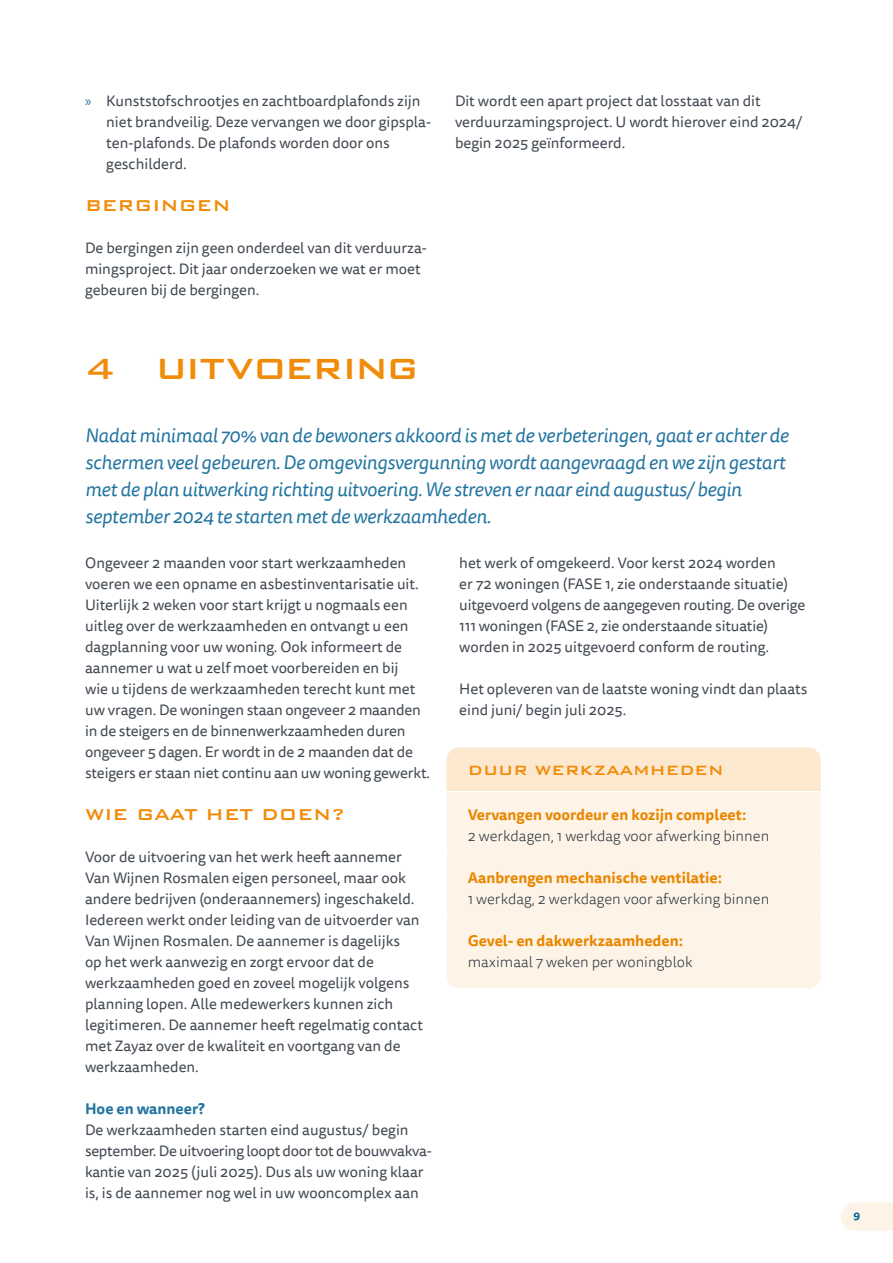
<style>
.page{position:relative;width:893px;height:1263px;background:#fff}
.page>*{position:absolute;margin:0;border:0;box-sizing:border-box;transform-origin:0 0}
.H1-26_26{font:500 39px "Bank Gothic BT";letter-spacing:-.045em;color:#f08c0a}
.H2-14_14_-_2col{font:500 21px "Bank Gothic BT";color:#f08c0a}
.Inleiding{font:italic 19.5px/27px "Tisa Sans Pro";letter-spacing:-.01em;color:#2274a0}
.Kaderkop{font:500 18px "Bank Gothic BT";color:#f08c0a}
.Broodtekst-10_13_-_2col{font:15px/21px "Tisa Sans Pro";color:#424952}
.Kadertekst{font:300 15px/21px "Tisa Sans Pro";color:#2d353f}
.H3-10_12_-_2col{font:700 15px "Tisa Sans Pro";color:#2274a0}
.t1{font:700 11.25px "Tisa Sans Pro";color:#0a6496}
.s1{font-family:"Myriad Pro";color:#2274a0}
.s2{font-weight:700;color:#e98600}
</style>
<div class="page">
<svg style="left:446px;top:747px;width:375px;height:241px;background:#fcf1e2"></svg>
<svg style="left:841px;top:1202px;width:52px;height:29px;background:#fdf4e8"></svg>
<p class="Broodtekst-10_13_-_2col" style="left:106px;top:91px;width:326px;text-indent:-21px"><span class="s1">»</span> Kunststofschrootjes en zachtboardplafonds zijn niet brandveilig. Deze vervangen we door gipspla&shy;ten-plafonds. De plafonds worden door ons geschilderd.</p>
<p class="H2-14_14_-_2col" style="left:85px;top:194px;width:147px">BERGINGEN</p>
<p class="Broodtekst-10_13_-_2col" style="left:85px;top:238px;width:343px">De bergingen zijn geen onderdeel van dit verduurza&shy;mingsproject. Dit jaar onderzoeken we wat er moet gebeuren bij de bergingen.</p>
<p class="H1-26_26" style="left:85px;top:347px;width:336px">4 UITVOERING</p>
<p class="Broodtekst-10_13_-_2col" style="left:455px;top:91px;width:349px">Dit wordt een apart project dat losstaat van dit verduurzamingsproject. U wordt hierover eind 2024/ begin 2025 geïnformeerd.</p>
<p class="Inleiding" style="left:85px;top:422px;width:705px">Nadat minimaal 70% van de bewoners akkoord is met de verbeteringen, gaat er achter de schermen veel gebeuren. De omgevingsvergunning wordt aangevraagd en we zijn gestart met de plan uitwerking richting uitvoering. We streven er naar eind augustus/ begin september 2024 te starten met de werkzaamheden.</p>
<p class="Broodtekst-10_13_-_2col" style="left:85px;top:553px;width:347px">Ongeveer 2 maanden voor start werkzaamheden voeren we een opname en asbestinventarisatie uit.<br>Uiterlijk 2 weken voor start krijgt u nogmaals een uitleg over de werkzaamheden en ontvangt u een dagplanning voor uw woning. Ook informeert de aannemer u wat u zelf moet voorbereiden en bij<br>wie u tijdens de werkzaamheden terecht kunt met uw vragen. De woningen staan ongeveer 2 maanden in de steigers en de binnenwerkzaamheden duren ongeveer 5 dagen. Er wordt in de 2 maanden dat de steigers er staan niet continu aan uw woning gewerkt.</p>
<p class="H2-14_14_-_2col" style="left:85px;top:803px;width:262px">WIE GAAT HET DOEN?</p>
<p class="Broodtekst-10_13_-_2col" style="left:85px;top:847px;width:340px">Voor de uitvoering van het werk heeft aannemer Van Wijnen Rosmalen eigen personeel, maar ook andere bedrijven (onderaannemers) ingeschakeld.<br>Iedereen werkt onder leiding van de uitvoerder van Van Wijnen Rosmalen. De aannemer is dagelijks<br>op het werk aanwezig en zorgt ervoor dat de werkzaamheden goed en zoveel mogelijk volgens planning lopen. Alle medewerkers kunnen zich legitimeren. De aannemer heeft regelmatig contact met Zayaz over de kwaliteit en voortgang van de werkzaamheden.</p>
<p class="H3-10_12_-_2col" style="left:85px;top:1098px;width:121px">Hoe en wanneer?</p>
<p class="Broodtekst-10_13_-_2col" style="left:85px;top:1120px;width:348px">De werkzaamheden starten eind augustus/ begin september. De uitvoering loopt door tot de bouwvakva&shy;kantie van 2025 (juli 2025). Dus als uw woning klaar is, is de aannemer nog wel in uw wooncomplex aan</p>
<p class="Broodtekst-10_13_-_2col" style="left:459px;top:553px;width:348px">het werk of omgekeerd. Voor kerst 2024 worden<br>er 72 woningen (FASE 1, zie onderstaande situatie) uitgevoerd volgens de aangegeven routing. De overige 111 woningen (FASE 2, zie onderstaande situatie) worden in 2025 uitgevoerd conform de routing.</p>
<p class="Broodtekst-10_13_-_2col" style="left:459px;top:679px;width:350px">Het opleveren van de laatste woning vindt dan plaats eind juni/ begin juli 2025.</p>
<p class="Kaderkop" style="left:468px;top:760px;width:258px">DUUR WERKZAAMHEDEN</p>
<p class="Kadertekst" style="left:468px;top:805px;width:303px"><span class="s2">Vervangen voordeur en kozijn compleet:<br></span>2 werkdagen, 1 werkdag voor afwerking binnen</p>
<p class="Kadertekst" style="left:468px;top:868px;width:303px"><span class="s2">Aanbrengen mechanische ventilatie:<br></span>1 werkdag, 2 werkdagen voor afwerking binnen</p>
<p class="Kadertekst" style="left:468px;top:931px;width:226px"><span class="s2">Gevel- en dakwerkzaamheden: </span>maximaal 7 weken per woningblok</p>
<p class="t1" style="left:854px;top:1207px;width:8px">9</p>
</div>
